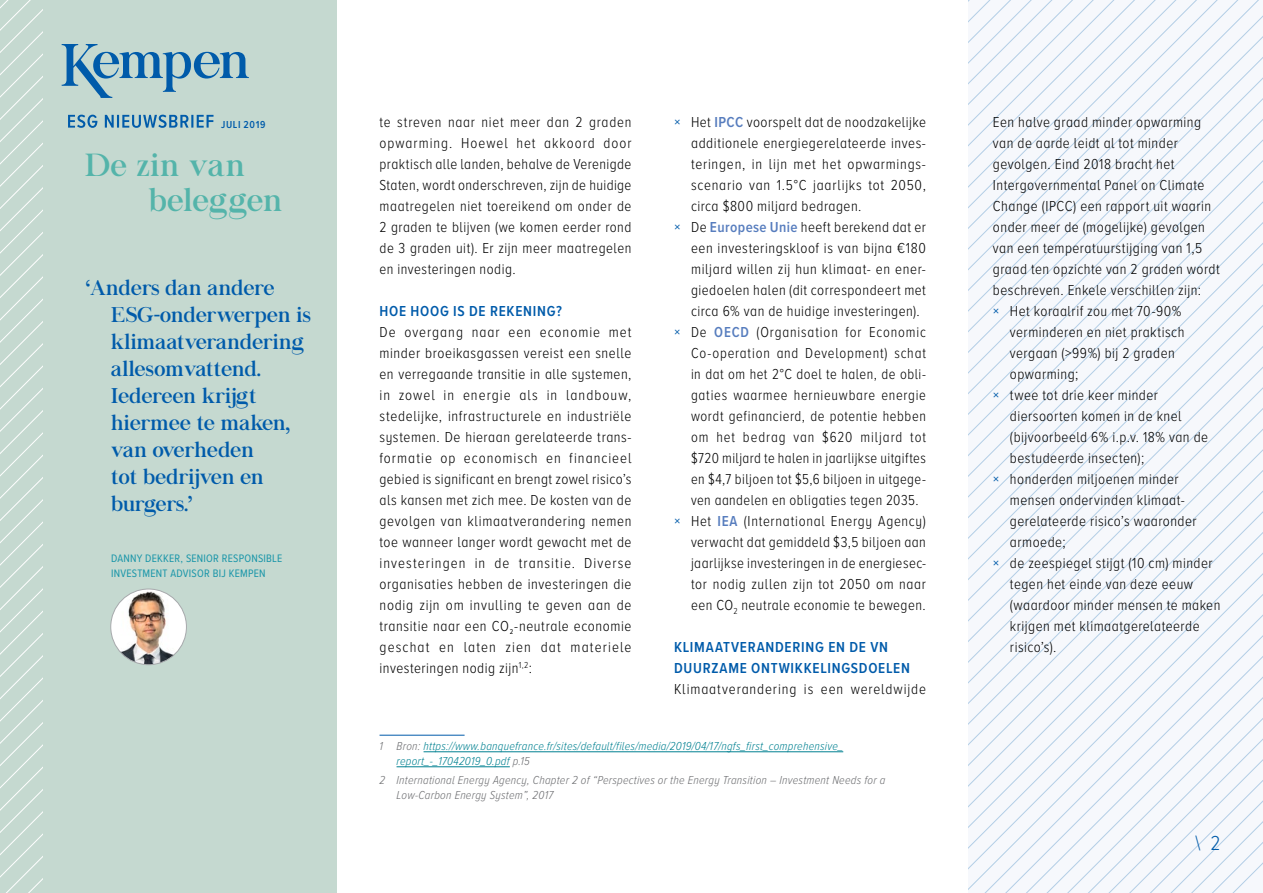
<style>
.page{position:relative;width:1263px;height:893px;background:#fff}
.page>*{position:absolute;margin:0;border:0;box-sizing:border-box;transform-origin:0 0}
.t1{font:31.5px/34.5px "Kempen Chapaza";letter-spacing:.015em;color:#54b4aa}
.t2{font:21px/27px "Kempen Chapaza";letter-spacing:.01em;color:#005baa}
.t3{font:300 21px "Proxima Nova A Cond";color:#005baa}
.t4{font:300 15px/21px "Proxima Nova A Cond";letter-spacing:.03em;color:#000;text-align:justify}
.t5{font:300 15px "Proxima Nova A Cond";letter-spacing:.05em;color:#000}
.t6{font:600 15px/21px "Proxima Nova A Cond";letter-spacing:.05em;color:#005baa}
.t7{font:300 15px "Proxima Nova A Cond";letter-spacing:.055em;color:#000}
.t8{font:300 15px "Proxima Nova A Cond";letter-spacing:.06em;color:#000}
.t9{font:italic 300 12px/15px "Proxima Nova A Cond";letter-spacing:.02em;color:#008191}
.t10{font:italic 300 12px/15px "Proxima Nova A Cond";letter-spacing:.02em;color:#6d6e71}
.t11{font:11.25px/15px "Proxima Nova A Cond";letter-spacing:.02em;color:#1a96a9}
.t12{font:600 10.5px "Proxima Nova A Cond";letter-spacing:.06em;color:#005baa}
.s1{font-weight:400;color:#005baa}
.s2{font-weight:600;color:#577dbe}
.s3{color:#6d6e71}
</style>
<div class="page">
<svg style="left:968px;top:0;width:295px;height:893px"></svg>
<hr style="left:379px;top:735px;width:86px;height:1px;background:#005baa">
<hr style="left:424px;top:751px;width:419px;height:1px;background:#008191">
<hr style="left:396px;top:766px;width:114px;height:1px;background:#008191">
<div style="left:0;top:0;width:337px;height:893px;background:#bfd5cb"></div>
<img style="left:111px;top:589px;width:75px;height:76px;border-radius:38px">
<div style="left:111px;top:589px;width:76px;height:76px;border:1px solid #a7a9ac;border-radius:50%"></div>
<svg style="left:0;top:0;width:43px;height:893px"></svg>
<svg style="left:62px;top:44px;width:187px;height:54px"></svg>
<svg style="left:68px;top:115px;width:145px;height:13px"></svg>
<p class="t12" style="left:221px;top:116px;width:46px">JULI 2019</p>
<h1 class="t1" style="left:149px;top:151px;width:135px;text-indent:-64px">De zin van beleggen</h1>
<h2 class="t2" style="left:111px;top:276px;width:201px;text-indent:-26px">‘Anders dan andere<br>ESG-onderwerpen is klimaatverandering allesomvattend.<br>Iedereen krijgt hiermee te maken, van overheden<br>tot bedrijven en burgers.’</h2>
<p class="t11" style="left:111px;top:550px;width:173px">DANNY DEKKER, SENIOR RESPONSIBLE<br>INVESTMENT ADVISOR BIJ KEMPEN</p>
<p class="t4" style="left:379px;top:111px;width:253px">te streven naar niet meer dan 2 graden opwarming. Hoewel het akkoord door praktisch alle landen, behalve de Verenigde Staten, wordt onderschreven, zijn de huidige maatregelen niet toereikend om onder de 2 graden te blijven (we komen eerder rond de 3 graden uit). Er zijn meer maatregelen en investeringen nodig.</p>
<p class="t6" style="left:379px;top:300px;width:184px">HOE HOOG IS DE REKENING?</p>
<p class="t4" style="left:379px;top:321px;width:253px">De overgang naar een economie met minder broeikasgassen vereist een snelle en verregaande transitie in alle systemen, in zowel in energie als in landbouw, stedelijke, infrastructurele en industriële systemen. De hieraan gerelateerde trans&shy;formatie op economisch en financieel gebied is significant en brengt zowel risico’s als kansen met zich mee. De kosten van de gevolgen van klimaatverandering nemen toe wanneer langer wordt gewacht met de investeringen in de transitie. Diverse organisaties hebben de investeringen die nodig zijn om invulling te geven aan de transitie naar een CO<sub>2</sub>-neutrale economie geschat en laten zien dat materiele investeringen nodig zijn<sup>1,2</sup>:</p>
<p class="t4" style="left:674px;top:111px;width:253px"><span class="s1">×</span> Het <span class="s2">IPCC</span> voorspelt dat de noodzakelijke</p>
<p class="t4" style="left:691px;top:132px;width:236px">additionele energiegerelateerde inves-</p>
<p class="t5" style="left:691px;top:153px;width:236px">teringen, in lijn met het opwarmings-</p>
<p class="t5" style="left:691px;top:174px;width:236px">scenario van 1.5°C jaarlijks tot 2050,</p>
<p class="t4" style="left:691px;top:195px;width:172px">circa $800 miljard bedragen.</p>
<p class="t4" style="left:674px;top:216px;width:253px"><span class="s1">×</span> De <span class="s2">Europese Unie</span> heeft berekend dat er</p>
<p class="t4" style="left:691px;top:237px;width:236px">een investeringskloof is van bijna €180</p>
<p class="t4" style="left:691px;top:258px;width:236px">miljard willen zij hun klimaat- en ener-</p>
<p class="t4" style="left:691px;top:279px;width:236px">giedoelen halen (dit correspondeert met</p>
<p class="t4" style="left:691px;top:300px;width:230px">circa 6% van de huidige investeringen).</p>
<p class="t8" style="left:674px;top:321px;width:253px"><span class="s1">×</span> De <span class="s2">OECD</span> (Organisation for Economic</p>
<p class="t7" style="left:691px;top:342px;width:236px">Co-operation and Development) schat</p>
<p class="t4" style="left:691px;top:363px;width:236px">in dat om het 2°C doel te halen, de obli-</p>
<p class="t5" style="left:691px;top:384px;width:236px">gaties waarmee hernieuwbare energie</p>
<p class="t4" style="left:691px;top:405px;width:236px">wordt gefinancierd, de potentie hebben</p>
<p class="t8" style="left:691px;top:426px;width:236px">om het bedrag van $620 miljard tot</p>
<p class="t4" style="left:691px;top:447px;width:236px">$720 miljard te halen in jaarlijkse uitgiftes</p>
<p class="t4" style="left:691px;top:468px;width:236px">en $4,7 biljoen tot $5,6 biljoen in uitgege-</p>
<p class="t4" style="left:691px;top:489px;width:229px">ven aandelen en obligaties tegen 2035.</p>
<p class="t4" style="left:674px;top:510px;width:253px"><span class="s1">×</span> Het <span class="s2">IEA</span> (International Energy Agency)</p>
<p class="t4" style="left:691px;top:531px;width:236px">verwacht dat gemiddeld $3,5 biljoen aan</p>
<p class="t4" style="left:691px;top:552px;width:236px">jaarlijkse investeringen in de energiesec-</p>
<p class="t4" style="left:691px;top:573px;width:236px">tor nodig zullen zijn tot 2050 om naar</p>
<p class="t4" style="left:691px;top:594px;width:236px">een CO<sub>2</sub> neutrale economie te bewegen.</p>
<p class="t6" style="left:674px;top:636px;width:237px">KLIMAATVERANDERING EN DE VN<br>DUURZAME ONTWIKKELINGSDOELEN</p>
<p class="t7" style="left:674px;top:678px;width:253px">Klimaatverandering is een wereldwijde</p>
<p class="t9" style="left:397px;top:738px;width:448px;text-indent:-17px"><span class="s3">1 Bron:</span> https://www.banquefrance.fr/sites/default/files/media/2019/04/17/ngfs_first_comprehensive_ report_-_17042019_0.pdf <span class="s3">p.15</span></p>
<p class="t10" style="left:397px;top:772px;width:490px;text-indent:-17px">2 International Energy Agency, Chapter 2 of “Perspectives or the Energy Transition – Investment Needs for a<br>Low-Carbon Energy System”, 2017</p>
<p class="t4" style="left:993px;top:111px;width:210px">Een halve graad minder opwarming</p>
<p class="t4" style="left:993px;top:132px;width:186px">van de aarde leidt al tot minder</p>
<p class="t4" style="left:993px;top:153px;width:183px">gevolgen. Eind 2018 bracht het</p>
<p class="t4" style="left:993px;top:174px;width:213px">Intergovernmental Panel on Climate</p>
<p class="t4" style="left:993px;top:195px;width:220px">Change (IPCC) een rapport uit waarin</p>
<p class="t4" style="left:993px;top:216px;width:214px">onder meer de (mogelijke) gevolgen</p>
<p class="t4" style="left:993px;top:237px;width:211px">van een temperatuurstijging van 1,5</p>
<p class="t4" style="left:993px;top:258px;width:228px">graad ten opzichte van 2 graden wordt</p>
<p class="t4" style="left:993px;top:279px;width:210px">beschreven. Enkele verschillen zijn:</p>
<p class="t4" style="left:993px;top:300px;width:190px"><span class="s1">×</span> Het koraalrif zou met 70-90%</p>
<p class="t4" style="left:1010px;top:321px;width:176px">verminderen en niet praktisch</p>
<p class="t4" style="left:1010px;top:342px;width:166px">vergaan (&gt;99%) bij 2 graden</p>
<p class="t4" style="left:1010px;top:363px;width:70px">opwarming;</p>
<p class="t4" style="left:993px;top:384px;width:167px"><span class="s1">×</span> twee tot drie keer minder</p>
<p class="t4" style="left:1010px;top:405px;width:173px">diersoorten komen in de knel</p>
<p class="t4" style="left:1010px;top:426px;width:200px">(bijvoorbeeld 6% i.p.v. 18% van de</p>
<p class="t4" style="left:1010px;top:447px;width:136px">bestudeerde insecten);</p>
<p class="t4" style="left:993px;top:468px;width:187px"><span class="s1">×</span> honderden miljoenen minder</p>
<p class="t4" style="left:1010px;top:489px;width:176px">mensen ondervinden klimaat-</p>
<p class="t4" style="left:1010px;top:510px;width:188px">gerelateerde risico’s waaronder</p>
<p class="t4" style="left:1010px;top:531px;width:57px">armoede;</p>
<p class="t4" style="left:993px;top:552px;width:221px"><span class="s1">×</span> de zeespiegel stijgt (10 cm) minder</p>
<p class="t4" style="left:1010px;top:573px;width:185px">tegen het einde van deze eeuw</p>
<p class="t4" style="left:1010px;top:594px;width:212px">(waardoor minder mensen te maken</p>
<p class="t4" style="left:1010px;top:615px;width:191px">krijgen met klimaatgerelateerde</p>
<p class="t4" style="left:1010px;top:636px;width:48px">risico’s).</p>
<h2 class="t3" style="left:1195px;top:828px;width:26px">\ 2</h2>
</div>
